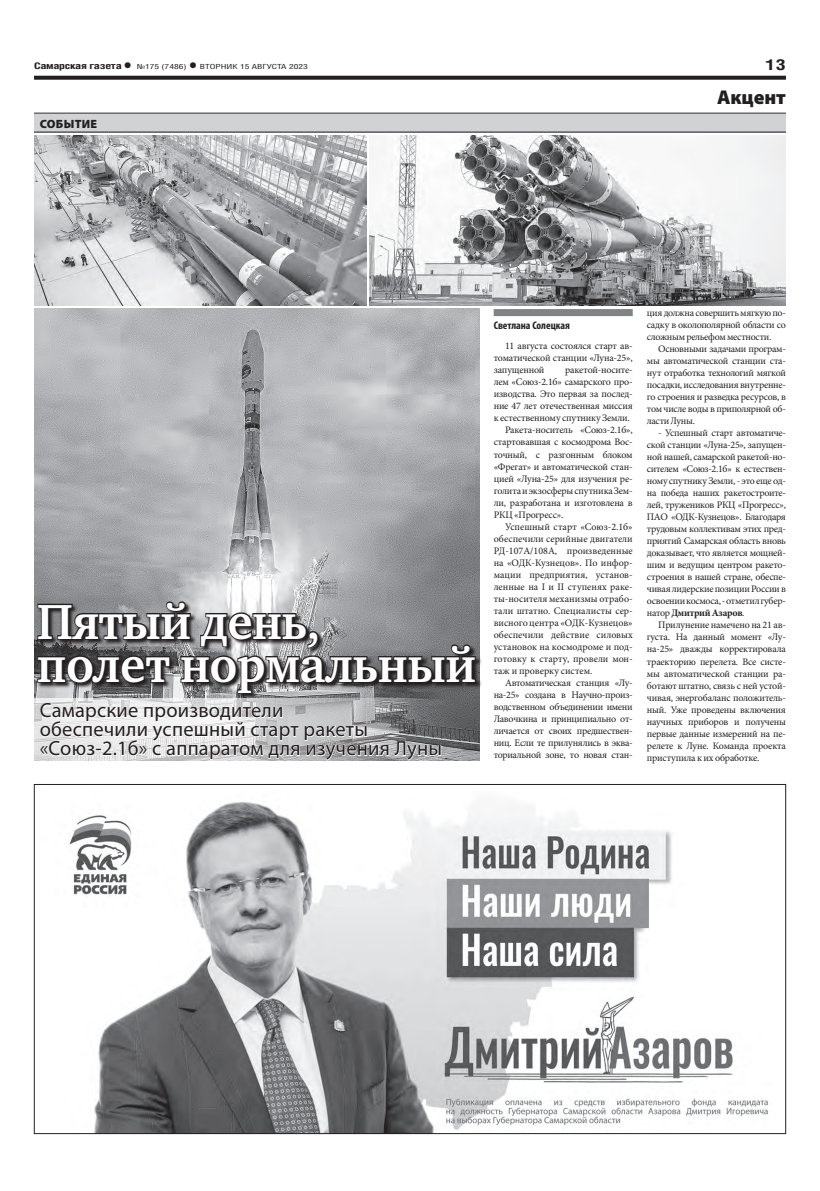
<style>
.page{position:relative;width:820px;height:1191px;background:#fff}
.page>*{position:absolute;margin:0;border:0;box-sizing:border-box;transform-origin:0 0}
.t1{font:700 50.5px/43px "Charter C";letter-spacing:-.01em;color:#fff;scale:.95 1}
.t2{font:20.5px/19px "Myriad Pro";letter-spacing:.01em;color:#231f20}
.t3{font:900 20px "Myriad Pro";color:#231f20}
.t4{font:700 15px "Helios Cond";color:#231f20;scale:1.4 1}
.t5{font:900 12px "Myriad Pro";letter-spacing:.02em;color:#231f20}
.t6{font:700 condensed 11px "Myriad Pro";color:#231f20}
.t7{font:10px/12px "Minion Pro";letter-spacing:-.02em;color:#231f20;text-align:justify}
.t8{font:10px "Minion Pro";color:#231f20}
.t9{font:700 9px "Helios Cond";letter-spacing:-.02em;color:#231f20;scale:1.4 1}
.t10{font:7px "Helios Cond";color:#231f20;scale:1.4 1}
.s1{font-size:16px}
.s2{font-weight:700;font-size:16px}
.s3{font-weight:700}
</style>
<div class="page">
<svg style="left:34px;top:76px;width:751px;height:4px;background:#322f2f"></svg>
<div style="left:493px;top:309px;width:139px;height:7px;background:#808285"></div>
<img style="left:34px;top:308px;width:445px;height:390px">
<div style="left:34px;top:114px;width:751px;height:18px;background:#d1d2d4"></div>
<hr style="left:34px;top:113px;width:751px;height:1px;background:#231f20">
<hr style="left:34px;top:132px;width:751px;height:1px;background:#231f20">
<img style="left:69px;top:802px;width:699px;height:329px">
<img style="left:34px;top:135px;width:333px;height:170px">
<img style="left:369px;top:135px;width:416px;height:170px">
<svg style="left:37px;top:601px;width:444px;height:98px;background:#898a8c"></svg>
<svg style="left:36px;top:600px;width:440px;height:94px;background:#656465"></svg>
<svg style="left:34px;top:698px;width:445px;height:63px;background:#959597"></svg>
<svg style="left:39px;top:702px;width:402px;height:59px"></svg>
<p class="t9" style="left:34px;top:61px;width:71px">Самарская газета<span class="s1">•</span></p>
<p class="t10" style="left:137px;top:63px;width:124px">№175 (7486) <span class="s2">•</span> вторник 15 августа 2023</p>
<h3 class="t4" style="left:765px;top:55px;width:16px">13</h3>
<p class="t5" style="left:40px;top:117px;width:59px">Событие</p>
<h3 class="t3" style="left:716px;top:86px;width:70px">Акцент</h3>
<h1 class="t1" style="left:37px;top:600px;width:463px">Пятый день,<br>полет нормальный</h1>
<h2 class="t2" style="left:40px;top:700px;width:404px">Самарские производители<br>обеспечили успешный старт ракеты «Союз-2.1б» с аппаратом для изучения Луны</h2>
<p class="t6" style="left:493px;top:319px;width:78px">Светлана Солецкая</p>
<p class="t7" style="left:493px;top:340px;width:140px;text-indent:11px">11 августа состоялся старт ав&shy;томатической станции «Луна-25», запущенной</p>
<p class="t7" style="left:565px;top:364px;width:69px">ракетой-носите-</p>
<p class="t7" style="left:493px;top:376px;width:140px">лем «Союз-2.1б» самарского про-</p>
<p class="t7" style="left:493px;top:388px;width:140px">изводства. Это первая за послед-</p>
<p class="t7" style="left:493px;top:400px;width:140px">ние 47 лет отечественная миссия</p>
<p class="t7" style="left:493px;top:412px;width:138px">к естественному спутнику Земли.</p>
<p class="t7" style="left:505px;top:424px;width:129px">Ракета-носитель «Союз-2.1б»,</p>
<p class="t7" style="left:493px;top:436px;width:140px">стартовавшая с космодрома Вос-</p>
<p class="t7" style="left:493px;top:448px;width:140px">точный, с разгонным блоком</p>
<p class="t7" style="left:493px;top:460px;width:140px">«Фрегат» и автоматической стан-</p>
<p class="t7" style="left:493px;top:472px;width:140px">цией «Луна-25» для изучения ре-</p>
<p class="t7" style="left:493px;top:484px;width:140px">голита и экзосферы спутника Зем-</p>
<p class="t7" style="left:493px;top:496px;width:140px">ли, разработана и изготовлена в</p>
<p class="t7" style="left:493px;top:508px;width:71px">РКЦ «Прогресс».</p>
<p class="t8" style="left:505px;top:519px;width:129px">Успешный старт «Союз-2.1б»</p>
<p class="t8" style="left:493px;top:531px;width:140px">обеспечили серийные двигатели</p>
<p class="t8" style="left:493px;top:543px;width:140px">РД-107А/108А, произведенные</p>
<p class="t7" style="left:493px;top:556px;width:140px">на «ОДК-Кузнецов». По инфор-</p>
<p class="t8" style="left:493px;top:567px;width:140px">мации предприятия, установ-</p>
<p class="t8" style="left:493px;top:579px;width:140px">ленные на I и II ступенях раке-</p>
<p class="t8" style="left:493px;top:591px;width:140px">ты-носителя механизмы отрабо-</p>
<p class="t8" style="left:493px;top:603px;width:140px">тали штатно. Специалисты сер-</p>
<p class="t8" style="left:493px;top:615px;width:140px">висного центра «ОДК-Кузнецов»</p>
<p class="t8" style="left:493px;top:627px;width:140px">обеспечили действие силовых</p>
<p class="t7" style="left:493px;top:640px;width:140px">установок на космодроме и под-</p>
<p class="t8" style="left:493px;top:651px;width:140px">готовку к старту, провели мон-</p>
<p class="t8" style="left:493px;top:663px;width:100px">таж и проверку систем.</p>
<p class="t7" style="left:505px;top:676px;width:129px">Автоматическая станция «Лу-</p>
<p class="t7" style="left:493px;top:688px;width:140px">на-25» создана в Научно-произ-</p>
<p class="t7" style="left:493px;top:700px;width:140px">водственном объединении имени</p>
<p class="t7" style="left:493px;top:712px;width:140px">Лавочкина и принципиально от-</p>
<p class="t7" style="left:493px;top:724px;width:140px">личается от своих предшествен-</p>
<p class="t7" style="left:493px;top:736px;width:140px">ниц. Если те прилунялись в эква-</p>
<p class="t7" style="left:493px;top:748px;width:140px">ториальной зоне, то новая стан-</p>
<p class="t7" style="left:646px;top:307px;width:140px">ция должна совершить мягкую по&shy;садку в околополярной области со сложным рельефом местности.</p>
<p class="t7" style="left:646px;top:343px;width:140px;text-indent:11px">Основными задачами програм&shy;мы автоматической станции ста&shy;нут отработка технологий мягкой посадки, исследования внутренне&shy;го строения и разведка ресурсов, в том числе воды в приполярной об&shy;ласти Луны.</p>
<p class="t7" style="left:646px;top:427px;width:140px;text-indent:11px">- Успешный старт автоматиче&shy;ской станции «Луна-25», запущен&shy;ной нашей, самарской ракетой-но&shy;сителем «Союз-2.1б» к естествен&shy;ному спутнику Земли, - это еще од&shy;на победа наших ракетостроите&shy;лей, тружеников РКЦ «Прогресс», ПАО «ОДК-Кузнецов». Благодаря трудовым коллективам этих пред&shy;приятий Самарская область вновь доказывает, что является мощней&shy;шим и ведущим центром ракето&shy;строения в нашей стране, обеспе&shy;чивая лидерские позиции России в освоении космоса, - отметил губер&shy;натор <span class="s3">Дмитрий Азаров</span>.</p>
<p class="t7" style="left:646px;top:619px;width:140px;text-indent:11px">Прилунение намечено на 21 ав&shy;густа. На данный момент «Лу&shy;на-25» дважды корректировала траекторию перелета. Все систе&shy;мы автоматической станции ра&shy;ботают штатно, связь с ней устой&shy;чивая, энергобаланс положитель&shy;ный. Уже проведены включения научных приборов и получены первые данные измерений на пе&shy;релете к Луне. Команда проекта приступила к их обработке.</p>
</div>
